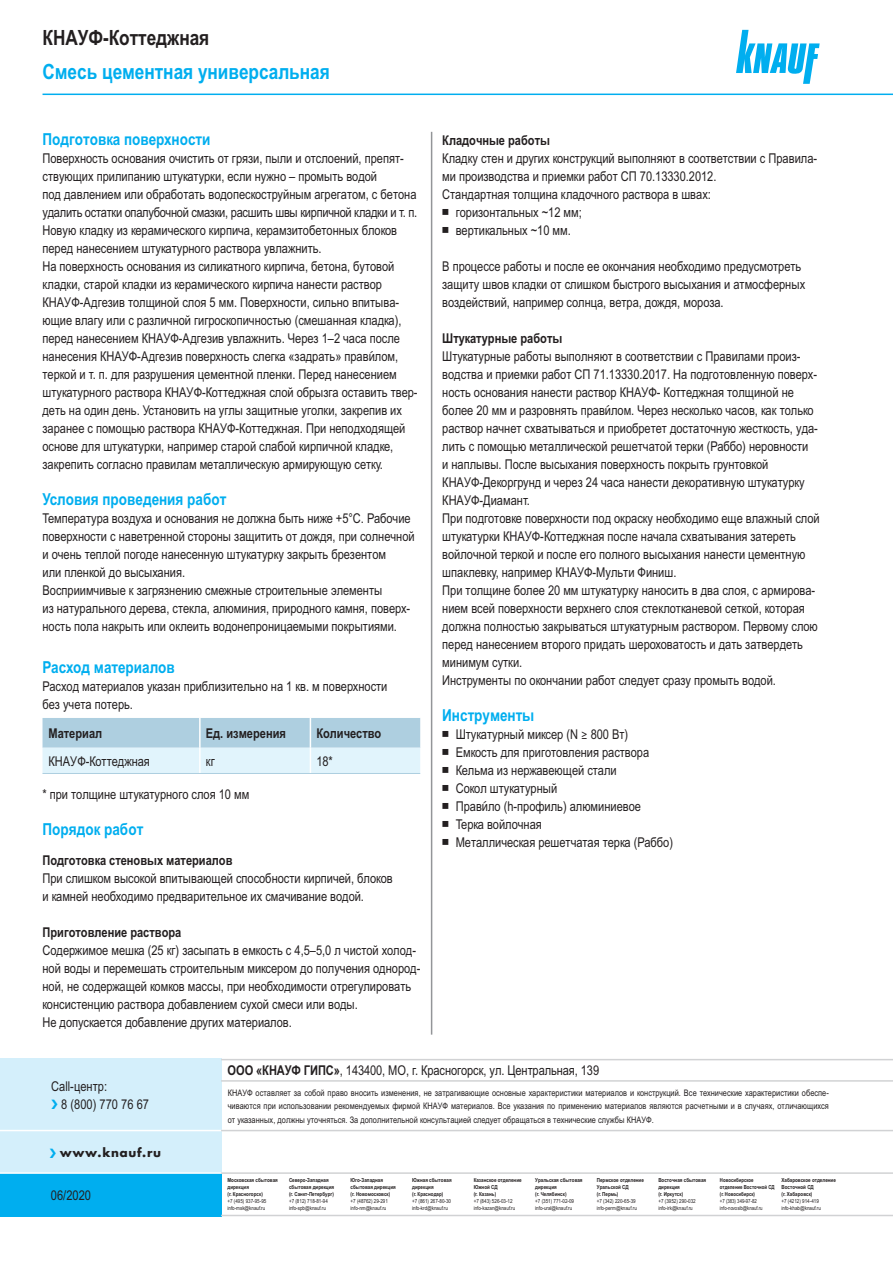
<style>
.page{position:relative;width:893px;height:1263px;background:#fff}
.page>*{position:absolute;margin:0;border:0;box-sizing:border-box;transform-origin:0 0}
.t1{font:700 21px "Arial Narrow MT Pro Cyr";color:#00aeef}
.t2{font:700 21px "Arial Narrow MT Pro Cyr";color:#231f20}
.t3{font:700 16.5px "Arial Narrow MT Pro Cyr";color:#00aeef}
.t4{font:13.5px/18px "Arial Narrow MT Pro Cyr";color:#231f20}
.t5{font:700 13.5px "Arial Narrow MT Pro Cyr";color:#231f20}
.t6{font:700 13.5px "Futura PT";letter-spacing:.045em;color:#231f20}
.t7{font:9px/13.5px "Arial Narrow MT Pro Cyr";letter-spacing:.005em;color:#231f20;text-align:justify}
.t8{font:700 5.55px/7.2px "Arial Narrow MT Pro Cyr";color:#231f20}
.t9{font:5.55px/7.2px "Arial Narrow MT Pro Cyr";color:#231f20}
.t10{font:700 5.55px/7.2px "Arial Narrow MT Pro Cyr";color:#231f20;scale:.95 1}
.t11{font:5.55px/7.2px "Arial Narrow MT Pro Cyr";color:#231f20;scale:.95 1}
.s1{font-family:"Newton Phonetic"}
.s2{font-family:"Arial Unicode MS"}
.s3{color:#00aeef}
.s4{font-weight:700}
</style>
<div class="page">
<hr style="left:43px;top:94px;width:850px;height:1px;background:#00aeef">
<hr style="left:431px;top:132px;width:1px;height:903px;background:#939598">
<svg style="left:736px;top:30px;width:84px;height:54px"></svg>
<div style="left:0;top:1059px;width:221px;height:114px;background:#d4effb"></div>
<div style="left:0;top:1173px;width:221px;height:43px;background:#00aeef"></div>
<hr style="left:0;top:1130px;width:223px;height:1px;background:#fff">
<hr style="left:0;top:1172px;width:223px;height:2px;background:#fff">
<hr style="left:221px;top:1215px;width:672px;height:1px;background:#d1d2d4">
<hr style="left:221px;top:1059px;width:672px;height:1px;background:#d1d2d4">
<hr style="left:221px;top:1080px;width:672px;height:2px;background:#d1d2d4">
<hr style="left:221px;top:1172px;width:672px;height:2px;background:#d1d2d4">
<hr style="left:221px;top:1130px;width:672px;height:1px;background:#d1d2d4">
<svg style="left:43px;top:718px;width:378px;height:55px;background:#c6e0ed"></svg>
<hr style="left:420px;top:748px;width:2px;height:26px;background:#fff">
<hr style="left:43px;top:773px;width:377px;height:1px;background:#aecfe0">
<h1 class="t2" style="left:43px;top:30px;width:168px">КНАУФ-Коттеджная</h1>
<h1 class="t1" style="left:43px;top:64px;width:289px">Смесь цементная универсальная</h1>
<p class="t3" style="left:43px;top:133px;width:170px">Подготовка поверхности</p>
<p class="t4" style="left:43px;top:151px;width:377px">Поверхность основания очистить от грязи, пыли и отслоений, препят&shy;ствующих прилипанию штукатурки, если нужно – промыть водой<br>под давлением или обработать водопескоструйным агрегатом, с бетона удалить остатки опалубочной смазки, расшить швы кирпичной кладки и т. п.<br>Новую кладку из керамического кирпича, керамзитобетонных блоков перед нанесением штукатурного раствора увлажнить.<br>На поверхность основания из силикатного кирпича, бетона, бутовой кладки, старой кладки из керамического кирпича нанести раствор КНАУФ-Адгезив толщиной слоя 5 мм. Поверхности, сильно впитыва&shy;ющие влагу или с различной гигроскопичностью (смешанная кладка), перед нанесением КНАУФ-Адгезив увлажнить. Через 1–2 часа после нанесения КНАУФ-Адгезив поверхность слегка «задрать» прави<span class="s1">2</span>лом, теркой и т. п. для разрушения цементной пленки. Перед нанесением штукатурного раствора КНАУФ-Коттеджная слой обрызга оставить твер&shy;деть на один день. Установить на углы защитные уголки, закрепив их заранее с помощью раствора КНАУФ-Коттеджная. При неподходящей основе для штукатурки, например старой слабой кирпичной кладке, закрепить согласно правилам металлическую армирующую сетку.</p>
<p class="t3" style="left:43px;top:493px;width:185px">Условия проведения работ</p>
<p class="t4" style="left:43px;top:511px;width:374px">Температура воздуха и основания не должна быть ниже +5°С. Рабочие поверхности с наветренной стороны защитить от дождя, при солнечной и очень теплой погоде нанесенную штукатурку закрыть брезентом<br>или пленкой до высыхания.<br>Восприимчивые к загрязнению смежные строительные элементы<br>из натурального дерева, стекла, алюминия, природного камня, поверх&shy;ность пола накрыть или оклеить водонепроницаемыми покрытиями.</p>
<p class="t3" style="left:43px;top:661px;width:134px">Расход материалов</p>
<p class="t4" style="left:43px;top:679px;width:346px">Расход материалов указан приблизительно на 1 кв. м поверхности без учета потерь.</p>
<p class="t5" style="left:49px;top:728px;width:55px">Материал</p>
<p class="t5" style="left:206px;top:728px;width:82px">Ед. измерения</p>
<p class="t5" style="left:316px;top:728px;width:67px">Количество</p>
<p class="t4" style="left:49px;top:753px;width:103px">КНАУФ-Коттеджная</p>
<p class="t4" style="left:206px;top:753px;width:10px">кг</p>
<p class="t4" style="left:316px;top:753px;width:18px">18*</p>
<p class="t4" style="left:43px;top:787px;width:208px">* при толщине штукатурного слоя 10 мм</p>
<p class="t3" style="left:43px;top:823px;width:102px">Порядок работ</p>
<p class="t5" style="left:43px;top:856px;width:191px">Подготовка стеновых материалов</p>
<p class="t4" style="left:43px;top:871px;width:352px">При слишком высокой впитывающей способности кирпичей, блоков и камней необходимо предварительное их смачивание водой.</p>
<p class="t5" style="left:43px;top:928px;width:140px">Приготовление раствора</p>
<p class="t4" style="left:43px;top:943px;width:379px">Содержимое мешка (25 кг) засыпать в емкость с 4,5–5,0 л чистой холод&shy;ной воды и перемешать строительным миксером до получения однород&shy;ной, не содержащей комков массы, при необходимости отрегулировать консистенцию раствора добавлением сухой смеси или воды.<br>Не допускается добавление других материалов.</p>
<p class="t5" style="left:442px;top:136px;width:109px">Кладочные работы</p>
<p class="t4" style="left:442px;top:151px;width:376px">Кладку стен и других конструкций выполняют в соответствии с Правила&shy;ми производства и приемки работ СП 70.13330.2012.<br>Стандартная толщина кладочного раствора в швах:<br><span class="s2">￭</span> горизонтальных ~12 мм;<br><span class="s2">￭</span> вертикальных ~10 мм.</p>
<p class="t4" style="left:442px;top:259px;width:364px">В процессе работы и после ее окончания необходимо предусмотреть защиту швов кладки от слишком быстрого высыхания и атмосферных воздействий, например солнца, ветра, дождя, мороза.</p>
<p class="t5" style="left:442px;top:334px;width:122px">Штукатурные работы</p>
<p class="t4" style="left:442px;top:349px;width:379px">Штукатурные работы выполняют в соответствии с Правилами произ&shy;водства и приемки работ СП 71.13330.2017. На подготовленную поверх&shy;ность основания нанести раствор КНАУФ- Коттеджная толщиной не более 20 мм и разровнять прави<span class="s1">2</span>лом. Через несколько часов, как только раствор начнет схватываться и приобретет достаточную жесткость, уда&shy;лить с помощью металлической решетчатой терки (Раббо) неровности<br>и наплывы. После высыхания поверхность покрыть грунтовкой КНАУФ-Декоргрунд и через 24 часа нанести декоративную штукатурку КНАУФ-Диамант.<br>При подготовке поверхности под окраску необходимо еще влажный слой штукатурки КНАУФ-Коттеджная после начала схватывания затереть войлочной теркой и после его полного высыхания нанести цементную шпаклевку, например КНАУФ-Мульти Финиш.<br>При толщине более 20 мм штукатурку наносить в два слоя, с армирова&shy;нием всей поверхности верхнего слоя стеклотканевой сеткой, которая должна полностью закрываться штукатурным раствором. Первому слою перед нанесением второго придать шероховатость и дать затвердеть минимум сутки.<br>Инструменты по окончании работ следует сразу промыть водой.</p>
<p class="t3" style="left:442px;top:709px;width:94px">Инструменты</p>
<p class="t4" style="left:442px;top:727px;width:232px"><span class="s2">￭</span> Штукатурный миксер (N ≥ 800 Вт)<br><span class="s2">￭</span> Емкость для приготовления раствора<br><span class="s2">￭</span> Кельма из нержавеющей стали<br><span class="s2">￭</span> Сокол штукатурный<br><span class="s2">￭</span> Прави<span class="s1">2</span>ло (h-профиль) алюминиевое<br><span class="s2">￭</span> Терка войлочная<br><span class="s2">￭</span> Металлическая решетчатая терка (Раббо)</p>
<p class="t4" style="left:51px;top:1078px;width:100px">Сall-центр:<br><span class="s3">❯</span> 8 (800) 770 76 67</p>
<p class="t6" style="left:50px;top:1146px;width:113px"><span class="s3">❯</span> www.knauf.ru</p>
<p class="t4" style="left:51px;top:1187px;width:42px">06/2020</p>
<p class="t4" style="left:227px;top:1062px;width:373px"><span class="s4">ООО «КНАУФ ГИПС»</span>, 143400, МО, г. Красногорск, ул. Центральная, 139</p>
<p class="t7" style="left:228px;top:1086px;width:603px">КНАУФ оставляет за собой право вносить изменения, не затрагивающие основные характеристики материалов и конструкций. Все технические характеристики обеспе&shy;чиваются при использовании рекомендуемых фирмой КНАУФ материалов. Все указания по применению материалов являются расчетными и в случаях, отличающихся от указанных, должны уточняться. За дополнительной консультацией следует обращаться в технические службы КНАУФ.</p>
<p class="t8" style="left:227px;top:1176px;width:52px">Московская сбытовая дирекция<br>(г. Красногорск)</p>
<p class="t9" style="left:227px;top:1198px;width:40px">+7 (495) 937-95-95 info-msk@knauf.ru</p>
<p class="t8" style="left:289px;top:1176px;width:47px">Северо-Западная сбытовая дирекция (г. Санкт-Петербург)</p>
<p class="t9" style="left:289px;top:1198px;width:40px">+7 (812) 718-81-94 info-spb@knauf.ru</p>
<p class="t8" style="left:351px;top:1176px;width:47px">Юго-Западная сбытовая дирекция (г. Новомосковск)</p>
<p class="t9" style="left:351px;top:1198px;width:39px">+7 (48762) 29-291 info-nm@knauf.ru</p>
<p class="t8" style="left:412px;top:1176px;width:41px">Южная сбытовая дирекция<br>(г. Краснодар)</p>
<p class="t9" style="left:412px;top:1198px;width:40px">+7 (861) 267-80-30 info-krd@knauf.ru</p>
<p class="t8" style="left:474px;top:1176px;width:49px">Казанское отделение<br>Южной СД<br>(г. Казань)</p>
<p class="t9" style="left:474px;top:1198px;width:43px">+7 (843) 526-03-12 info-kazan@knauf.ru</p>
<p class="t8" style="left:535px;top:1176px;width:49px">Уральская сбытовая дирекция<br>(г. Челябинск)</p>
<p class="t9" style="left:535px;top:1198px;width:40px">+7 (351) 771-02-09 info-ural@knauf.ru</p>
<p class="t8" style="left:597px;top:1176px;width:49px">Пермское отделение<br>Уральской СД<br>(г. Пермь)</p>
<p class="t9" style="left:597px;top:1198px;width:42px">+7 (342) 220-65-39 info-perm@knauf.ru</p>
<p class="t8" style="left:658px;top:1176px;width:49px">Восточная сбытовая дирекция<br>(г. Иркутск)</p>
<p class="t9" style="left:658px;top:1198px;width:39px">+7 (3952) 290-032 info-irk@knauf.ru</p>
<p class="t10" style="left:720px;top:1176px;width:59px">Новосибирское отделение Восточной СД (г. Новосибирск)</p>
<p class="t11" style="left:720px;top:1198px;width:46px">+7 (383) 349-97-82 info-novosib@knauf.ru</p>
<p class="t8" style="left:781px;top:1176px;width:56px">Хабаровское отделение<br>Восточной СД<br>(г. Хабаровск)</p>
<p class="t9" style="left:781px;top:1198px;width:41px">+7 (4212) 914-419 info-khab@knauf.ru</p>
</div>
